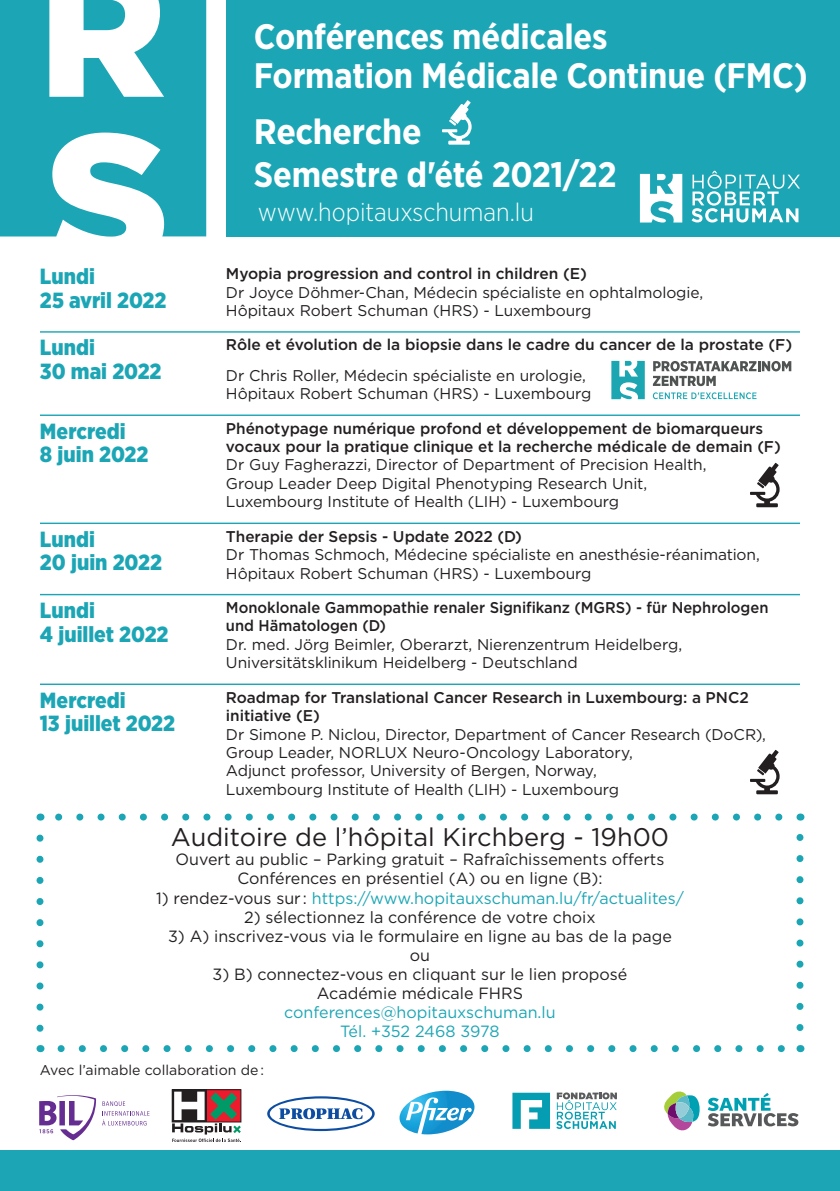
<style>
.page{position:relative;width:840px;height:1191px;background:#fff}
.page>*{position:absolute;margin:0;border:0;box-sizing:border-box;transform-origin:0 0}
.t1{font:700 35.4px/38.8px "Gotham Narrow";letter-spacing:-.01em;color:#fff}
.t2{font:700 35.4px/42.4px "Gotham Narrow";letter-spacing:-.01em;color:#fff;scale:1.04 1}
.t3{font:25.4px "Gotham";color:#231f20}
.t4{font:300 25.4px "Gotham Narrow";color:#fff}
.t5{font:900 22px/23.4px "Gotham Narrow";color:#1ca6b5}
.t6{font:16.2px/19px "Gotham";color:#231f20;text-align:center}
.t7{font:16.2px/19px "Gotham";color:#1ca6b5;text-align:center}
.t8{font:15.6px/18.4px "Gotham";letter-spacing:-.005em;color:#231f20}
.t9{font:500 15.6px/18.4px "Gotham";letter-spacing:-.005em;color:#231f20}
.t10{font:500 15.6px/18.4px "Gotham";letter-spacing:-.005em;color:#231f20;scale:.95 1}
.t11{font:14.2px "Gotham";color:#231f20}
.s1{color:#231f20}
</style>
<div class="page">
<div style="left:226px;top:0;width:613px;height:236px;background:#1ca6b5"></div>
<svg style="left:639px;top:174px;width:43px;height:48px"></svg>
<svg style="left:691px;top:171px;width:108px;height:51px"></svg>
<svg style="left:0;top:0;width:206px;height:236px;fill:#1ca6b5"></svg>
<div style="left:0;top:1150px;width:839px;height:41px;background:#1ca6b5"></div>
<svg style="left:102px;top:1101px;width:47px;height:24px"></svg>
<svg style="left:39px;top:1095px;width:57px;height:45px"></svg>
<div style="left:172px;top:1089px;width:69px;height:33px;border:1px solid #231f20"></div>
<div style="left:172px;top:1089px;width:34px;height:33px;background:#231f20"></div>
<svg style="left:172px;top:1091px;width:69px;height:51px"></svg>
<svg style="left:267px;top:1096px;width:107px;height:35px"></svg>
<div style="left:269px;top:1098px;width:103px;height:30px;background:#fff;border-radius:50%"></div>
<svg style="left:279px;top:1108px;width:83px;height:11px"></svg>
<svg style="left:399px;top:1090px;width:75px;height:44px"></svg>
<hr style="left:40px;top:331px;width:186px;height:2px;background:#1ca6b5">
<hr style="left:226px;top:331px;width:573px;height:2px;background:#1ca6b5">
<hr style="left:40px;top:414px;width:186px;height:2px;background:#1ca6b5">
<hr style="left:226px;top:414px;width:573px;height:2px;background:#1ca6b5">
<hr style="left:40px;top:522px;width:186px;height:2px;background:#1ca6b5">
<hr style="left:226px;top:522px;width:573px;height:2px;background:#1ca6b5">
<hr style="left:40px;top:594px;width:186px;height:1px;background:#1ca6b5">
<hr style="left:226px;top:594px;width:573px;height:1px;background:#1ca6b5">
<hr style="left:40px;top:683px;width:186px;height:2px;background:#1ca6b5">
<hr style="left:226px;top:683px;width:573px;height:2px;background:#1ca6b5">
<svg style="left:36px;top:838px;width:7px;height:194px"></svg>
<svg style="left:61px;top:1045px;width:724px;height:7px"></svg>
<svg style="left:796px;top:834px;width:7px;height:193px"></svg>
<svg style="left:55px;top:813px;width:723px;height:7px"></svg>
<svg style="left:664px;top:1091px;width:35px;height:40px"></svg>
<svg style="left:707px;top:1093px;width:91px;height:33px"></svg>
<svg style="left:556px;top:1092px;width:60px;height:37px"></svg>
<svg style="left:512px;top:1092px;width:37px;height:36px"></svg>
<svg style="left:611px;top:361px;width:33px;height:38px"></svg>
<svg style="left:652px;top:392px;width:104px;height:7px"></svg>
<svg style="left:652px;top:361px;width:138px;height:25px"></svg>
<svg style="left:750px;top:463px;width:29px;height:44px"></svg>
<svg style="left:750px;top:750px;width:29px;height:44px"></svg>
<svg style="left:442px;top:100px;width:29px;height:45px"></svg>
<h1 class="t1" style="left:254px;top:17px;width:555px">Conférences médicales<br>Formation Médicale Continue (FMC)</h1>
<h1 class="t2" style="left:254px;top:110px;width:350px">Recherche<br>Semestre d'été 2021/22</h1>
<h2 class="t4" style="left:258px;top:196px;width:277px">www.hopitauxschuman.lu</h2>
<h3 class="t5" style="left:40px;top:264px;width:128px">Lundi<br>25 avril 2022</h3>
<p class="t9" style="left:226px;top:264px;width:362px">Myopia progression and control in children (E)</p>
<p class="t8" style="left:226px;top:282px;width:478px">Dr Joyce Döhmer-Chan, Médecin spécialiste en ophtalmologie,<br>Hôpitaux Robert Schuman (HRS) - Luxembourg</p>
<h3 class="t5" style="left:40px;top:336px;width:123px">Lundi<br>30 mai 2022</h3>
<p class="t9" style="left:226px;top:335px;width:567px">Rôle et évolution de la biopsie dans le cadre du cancer de la prostate (F)</p>
<p class="t8" style="left:226px;top:366px;width:367px">Dr Chris Roller, Médecin spécialiste en urologie,<br>Hôpitaux Robert Schuman (HRS) - Luxembourg</p>
<h3 class="t5" style="left:40px;top:419px;width:110px">Mercredi<br>8 juin 2022</h3>
<p class="t9" style="left:226px;top:419px;width:556px">Phénotypage numérique profond et développement de biomarqueurs vocaux pour la pratique clinique et la recherche médicale de demain (F)</p>
<p class="t8" style="left:226px;top:455px;width:482px">Dr Guy Fagherazzi, Director of Department of Precision Health,<br>Group Leader Deep Digital Phenotyping Research Unit,<br>Luxembourg Institute of Health (LIH) - Luxembourg</p>
<h3 class="t5" style="left:40px;top:527px;width:123px">Lundi<br>20 juin 2022</h3>
<p class="t9" style="left:226px;top:527px;width:297px">Therapie der Sepsis - Update 2022 (D)</p>
<p class="t8" style="left:226px;top:545px;width:535px">Dr Thomas Schmoch, Médecine spécialiste en anesthésie-réanimation,<br>Hôpitaux Robert Schuman (HRS) - Luxembourg</p>
<h3 class="t5" style="left:40px;top:598px;width:130px">Lundi<br>4 juillet 2022</h3>
<p class="t10" style="left:226px;top:598px;width:572px">Monoklonale Gammopathie renaler Signifikanz (MGRS) - für Nephrologen und Hämatologen (D)</p>
<p class="t8" style="left:226px;top:635px;width:457px">Dr. med. Jörg Beimler, Oberarzt, Nierenzentrum Heidelberg,<br>Universitätsklinikum Heidelberg - Deutschland</p>
<h3 class="t5" style="left:40px;top:688px;width:136px">Mercredi<br>13 juillet 2022</h3>
<p class="t9" style="left:226px;top:688px;width:524px">Roadmap for Translational Cancer Research in Luxembourg: a PNC2 initiative (E)</p>
<p class="t8" style="left:226px;top:724px;width:541px">Dr Simone P. Niclou, Director, Department of Cancer Research (DoCR), Group Leader, NORLUX Neuro-Oncology Laboratory,<br>Adjunct professor, University of Bergen, Norway,<br>Luxembourg Institute of Health (LIH) - Luxembourg</p>
<h2 class="t3" style="left:171px;top:821px;width:499px">Auditoire de l’hôpital Kirchberg - 19h00</h2>
<p class="t6" style="left:175px;top:849px;width:490px">Ouvert au public – Parking gratuit – Rafraîchissements offerts<br>Conférences en présentiel (A) ou en ligne (B):</p>
<p class="t7" style="left:156px;top:888px;width:529px"><span class="s1">1) rendez-vous sur :</span> https://www.hopitauxschuman.lu/fr/actualites/</p>
<p class="t6" style="left:244px;top:907px;width:353px">2) sélectionnez la conférence de votre choix</p>
<p class="t6" style="left:168px;top:926px;width:505px">3) A) inscrivez-vous via le formulaire en ligne au bas de la page ou</p>
<p class="t6" style="left:212px;top:964px;width:416px">3) B) connectez-vous en cliquant sur le lien proposé<br>Académie médicale FHRS</p>
<p class="t7" style="left:284px;top:1002px;width:273px">conferences@hopitauxschuman.lu<br>Tél. +352 2468 3978</p>
<p class="t11" style="left:40px;top:1061px;width:225px">Avec l’aimable collaboration de :</p>
</div>
